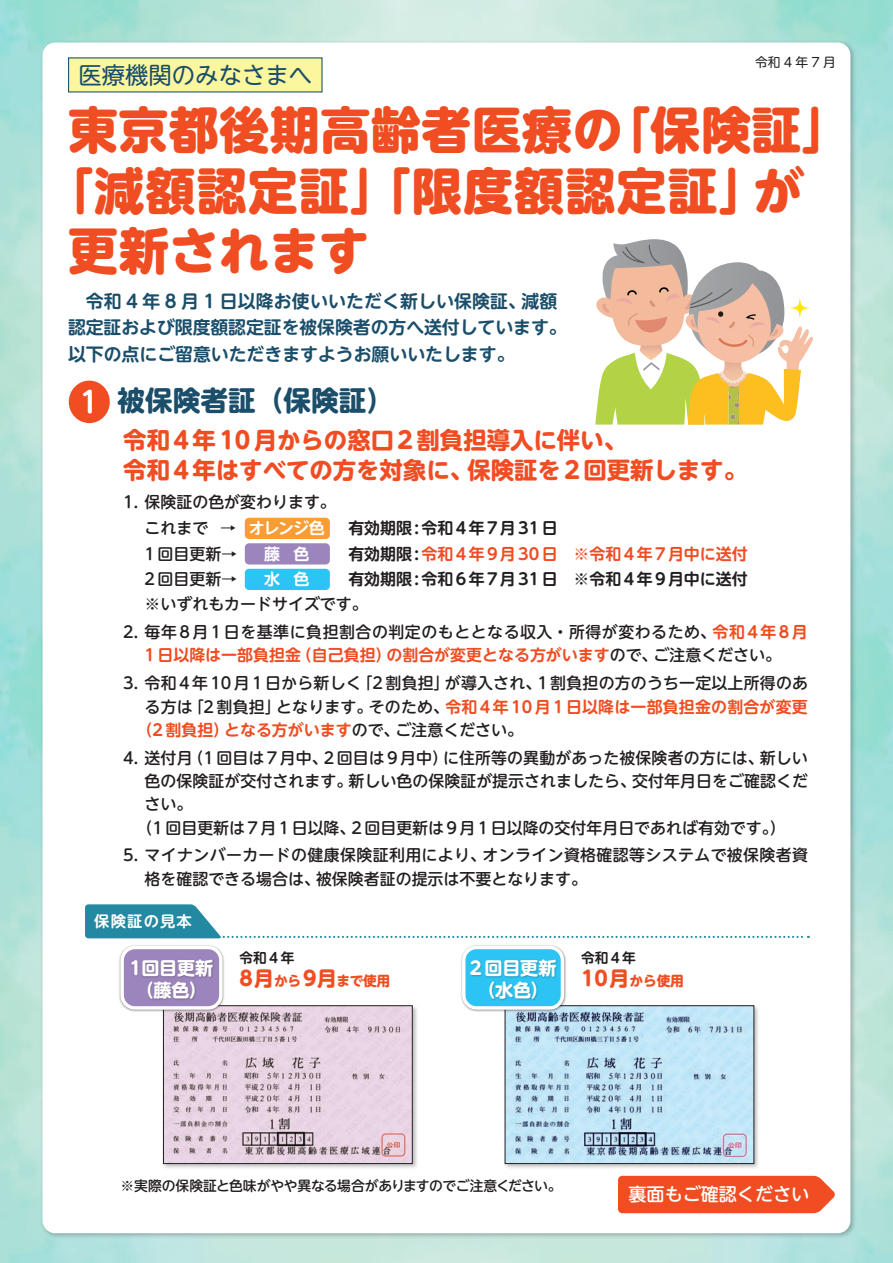
<style>
.page{position:relative;width:893px;height:1263px;background:#fff}
.page>*{position:absolute;margin:0;border:0;box-sizing:border-box;transform-origin:0 0}
.t1{font:800 49.95px/60.6px "UD Shin M Go Pro";letter-spacing:.01em;color:#f04d22}
.t2{font:700 28.65px "UD Shin M Go Pro De";color:#fff}
.t3{font:700 27.6px "UD Shin M Go Pro";color:#1a4e6a}
.t4{font:700 23.4px/29.7px "UD Shin M Go Pro";color:#f04d22}
.t5{font:23.4px "UD Shin M Go Pro";color:#1a4e6a}
.t6{font:700 20.1px "UD Shin M Go Pro";color:#f04d22}
.t7{font:700 18px "UD Shin M Go Pro";letter-spacing:-.005em;color:#fff}
.t8{font:500 18px "UD Shin M Go Pro";color:#fff}
.t9{font:700 17.85px/26.5px "UD Shin M Go Pro De";color:#1a4e6a}
.t10{font:500 15.9px/25px "UD Shin M Go Pro";letter-spacing:.005em;color:#231f20}
.t11{font:700 15.9px "UD Shin M Go Pro De";color:#f04d22}
.t12{font:500 15.9px/23.4px "UD Shin M Go Pro";letter-spacing:.03em;color:#231f20}
.t13{font:700 15.9px "UD Shin M Go Pro De";letter-spacing:.075em;color:#f04d22}
.t14{font:700 15.9px "UD Shin M Go Pro De";letter-spacing:.075em;color:#231f20}
.t15{font:500 15.9px "UD Shin M Go Pro";letter-spacing:.08em;color:#231f20}
.t16{font:700 15.9px "UD Shin M Go Pro De";letter-spacing:.15em;color:#231f20}
.t17{font:700 15.9px "UD Shin M Go Pro De";letter-spacing:-.075em;color:#fff}
.t18{font:700 15.3px "UD Shin M Go Pro De";letter-spacing:.075em;color:#fff}
.t19{font:500 13.8px "UD Shin M Go Pro";letter-spacing:-.025em;color:#231f20}
.t20{font:700 13.65px "UD Shin M Go Pro";letter-spacing:-.025em;color:#f04d22}
.t21{font:700 13.65px "UD Shin M Go Pro De";color:#231f20}
.t22{font:12.75px "UD Shin M Go Pro";color:#231f20}
.s1{color:#231f20}
.s2{font-family:"UD Shin M Go Pro";font-weight:500;color:#231f20}
.s3{font-size:20.1px}
</style>
<div class="page">
<div style="left:39px;top:39px;width:818px;height:1200px;background:#231f20;opacity:.3"></div>
<div style="left:43px;top:43px;width:807px;height:1190px;background:#fff;border-radius:13px"></div>
<svg style="left:595px;top:239px;width:218px;height:186px"></svg>
<div style="left:69px;top:58px;width:253px;height:34px;background:#fcf69e"></div>
<div style="left:618px;top:1176px;width:217px;height:37px;background:#f04d22"></div>
<div style="left:245px;top:518px;width:85px;height:21px;background:#f89d33;border-radius:4px"></div>
<div style="left:245px;top:543px;width:85px;height:21px;background:#9c85bd;border-radius:4px"></div>
<div style="left:245px;top:569px;width:85px;height:21px;background:#2bc4f3;border-radius:4px"></div>
<div style="left:69px;top:381px;width:41px;height:42px;background:#f04d22;border-radius:50%"></div>
<div style="left:162px;top:1004px;width:257px;height:166px;background:#231f20;opacity:.3"></div>
<img style="left:165px;top:1007px;width:245px;height:155px">
<div style="left:163px;top:1005px;width:249px;height:159px;border:1px solid #231f20"></div>
<div style="left:119px;top:944px;width:106px;height:68px;background:#231f20;opacity:.5"></div>
<div style="left:122px;top:947px;width:99px;height:61px;background:#9c85bd;border-radius:13px"></div>
<div style="left:120px;top:946px;width:103px;height:63px;border:3px solid #fff;border-radius:13px"></div>
<div style="left:130px;top:959px;width:85px;height:42px;background:#231f20;opacity:.3"></div>
<div style="left:503px;top:1004px;width:257px;height:166px;background:#231f20;opacity:.3"></div>
<img style="left:507px;top:1007px;width:245px;height:155px">
<div style="left:505px;top:1005px;width:249px;height:159px;border:1px solid #231f20"></div>
<div style="left:460px;top:944px;width:107px;height:68px;background:#231f20;opacity:.5"></div>
<div style="left:464px;top:947px;width:98px;height:61px;background:#2bc4f3;border-radius:13px"></div>
<div style="left:462px;top:946px;width:102px;height:63px;border:3px solid #fff;border-radius:13px"></div>
<div style="left:469px;top:959px;width:89px;height:42px;background:#231f20;opacity:.3"></div>
<svg style="left:85px;top:904px;width:724px;height:34px"></svg>
<h3 class="t5" style="left:78px;top:56px;width:235px">医療機関のみなさまへ</h3>
<h1 class="t1" style="left:68px;top:98px;width:556px">東京都後期高齢者医療の</h1>
<p class="t22" style="left:755px;top:52px;width:82px">令和4 年 7 月</p>
<h1 class="t1" style="left:600px;top:98px;width:253px">「保険証「</h1>
<h1 class="t1" style="left:68px;top:158px;width:702px;text-indent:-25px">「減額認定証」「限度額認定証」更新されます</h1>
<p class="t9" style="left:522px;top:287px;width:37px">減額</p>
<p class="t9" style="left:68px;top:287px;width:500px;text-indent:18px">令和 4 年 8 月 1 日以降お使いいただく新しい保険証、<br>認定証および限度額認定証を被保険者の方へ送付しています。以下の点にご留意いただきますようお願いいたします。</p>
<h1 class="t1" style="left:754px;top:158px;width:51px">が</h1>
<h2 class="t2" style="left:80px;top:379px;width:20px">1</h2>
<h3 class="t3" style="left:118px;top:378px;width:278px">被保険者証（保険証(</h3>
<h3 class="t4" style="left:467px;top:424px;width:281px;text-indent:-344px">令和4 年10 月からの窓口2 割負担導入に伴い、<br>保険証を2 回更新します。</h3>
<h3 class="t4" style="left:123px;top:454px;width:351px">令和4 年はすべての方を対象に、</h3>
<p class="t10" style="left:123px;top:489px;width:214px">1. 保険証の色が変わります。</p>
<p class="t10" style="left:145px;top:515px;width:65px">これまで</p>
<p class="t10" style="left:220px;top:515px;width:17px">→</p>
<p class="t17" style="left:249px;top:515px;width:78px">オレンジ色</p>
<p class="t16" style="left:348px;top:515px;width:211px">有効期限:令和4年7月31日</p>
<p class="t10" style="left:145px;top:541px;width:94px">1回目更新→</p>
<p class="t17" style="left:264px;top:541px;width:47px">藤　色</p>
<p class="t13" style="left:348px;top:541px;width:401px"><span class="s1">有効期限 :</span>令和4年9月30日　※令和4年7月中に送付</p>
<p class="t14" style="left:348px;top:566px;width:401px">有効期限 :令和6年7月31日　※令和4年9月中に送付</p>
<p class="t17" style="left:264px;top:566px;width:47px">水　色</p>
<p class="t10" style="left:145px;top:566px;width:225px">2回目更新→<br>※いずれもカードサイズです。</p>
<p class="t12" style="left:654px;top:619px;width:129px;text-indent:-530px">2. 毎年8月1日を基準に負担割合の判定のもととなる収入・所得が変わるため、<br>ご注意ください。</p>
<p class="t11" style="left:713px;top:619px;width:97px">令和4年8月</p>
<p class="t11" style="left:386px;top:642px;width:273px">の割合が変更となる方がいます<span class="s2">ので、</span></p>
<p class="t11" style="left:296px;top:642px;width:97px">（自己負担）</p>
<p class="t11" style="left:145px;top:642px;width:158px">1日以降は一部負担金</p>
<p class="t10" style="left:123px;top:670px;width:240px">3. 令和4年10月1日から新しく</p>
<p class="t10" style="left:445px;top:670px;width:98px">が導入され、</p>
<p class="t10" style="left:357px;top:670px;width:95px">「2割負担」</p>
<p class="t10" style="left:537px;top:670px;width:272px">1割負担の方のうち一定以上所得のあ</p>
<p class="t10" style="left:188px;top:693px;width:95px">「2割負担」</p>
<p class="t10" style="left:145px;top:693px;width:50px">る方は</p>
<p class="t11" style="left:445px;top:693px;width:364px">令和4年10月1日以降は一部負担金の割合が変更</p>
<p class="t10" style="left:276px;top:693px;width:98px">となります。</p>
<p class="t10" style="left:369px;top:693px;width:82px">そのため、</p>
<p class="t11" style="left:224px;top:717px;width:177px">となる方がいます<span class="s2">ので、</span></p>
<p class="t10" style="left:396px;top:716px;width:129px">ご注意ください。</p>
<p class="t11" style="left:137px;top:717px;width:94px">（2割負担）</p>
<p class="t10" style="left:123px;top:744px;width:71px">4. 送付月</p>
<p class="t10" style="left:443px;top:744px;width:322px">に住所等の異動があった被保険者の方には、</p>
<p class="t15" style="left:188px;top:744px;width:142px">（1回目は7月中、</p>
<p class="t15" style="left:324px;top:744px;width:126px">2回目は9月中）</p>
<p class="t10" style="left:760px;top:744px;width:50px">新しい</p>
<p class="t10" style="left:145px;top:767px;width:209px">色の保険証が交付されます。</p>
<p class="t10" style="left:145px;top:791px;width:49px">さい。</p>
<p class="t10" style="left:348px;top:767px;width:289px">新しい色の保険証が提示されましたら、</p>
<p class="t10" style="left:632px;top:767px;width:177px">交付年月日をご確認くだ</p>
<p class="t10" style="left:352px;top:814px;width:436px">2回目更新は9月1日以降の交付年月日であれば有効です (。</p>
<p class="t10" style="left:137px;top:814px;width:220px">（1回目更新は7月1日以降、</p>
<p class="t10" style="left:316px;top:843px;width:273px;line-height:23.4px;text-indent:-193px">5. マイナンバーカードの健康保険証利用により、<br>被保険者証の提示は不要となります。</p>
<p class="t10" style="left:482px;top:842px;width:327px">オンライン資格確認等システムで被保険者資</p>
<p class="t10" style="left:145px;top:865px;width:177px">格を確認できる場合は、</p>
<p class="t18" style="left:94px;top:909px;width:99px">保険証の見本</p>
<p class="t7" style="left:141px;top:954px;width:73px">回目更新</p>
<p class="t7" style="left:126px;top:954px;width:20px">１</p>
<p class="t7" style="left:136px;top:975px;width:73px">（藤色(</p>
<p class="t21" style="left:240px;top:946px;width:56px">令和４年</p>
<p class="t20" style="left:254px;top:970px;width:49px"><span class="s3">月</span>から</p>
<p class="t20" style="left:317px;top:970px;width:75px"><span class="s3">月</span>まで使用</p>
<p class="t6" style="left:240px;top:962px;width:15px">8</p>
<p class="t6" style="left:303px;top:962px;width:15px">9</p>
<p class="t7" style="left:470px;top:954px;width:88px">2 回目更新</p>
<p class="t7" style="left:478px;top:975px;width:73px">（水色(</p>
<p class="t21" style="left:581px;top:946px;width:56px">令和４年</p>
<p class="t20" style="left:609px;top:970px;width:76px"><span class="s3">月</span>から使用</p>
<p class="t6" style="left:581px;top:962px;width:28px">10</p>
<p class="t19" style="left:120px;top:1175px;width:443px">※実際の保険証と色味がやや異なる場合がありますのでご注意ください。</p>
<p class="t8" style="left:628px;top:1180px;width:182px">裏面もご確認ください</p>
</div>
